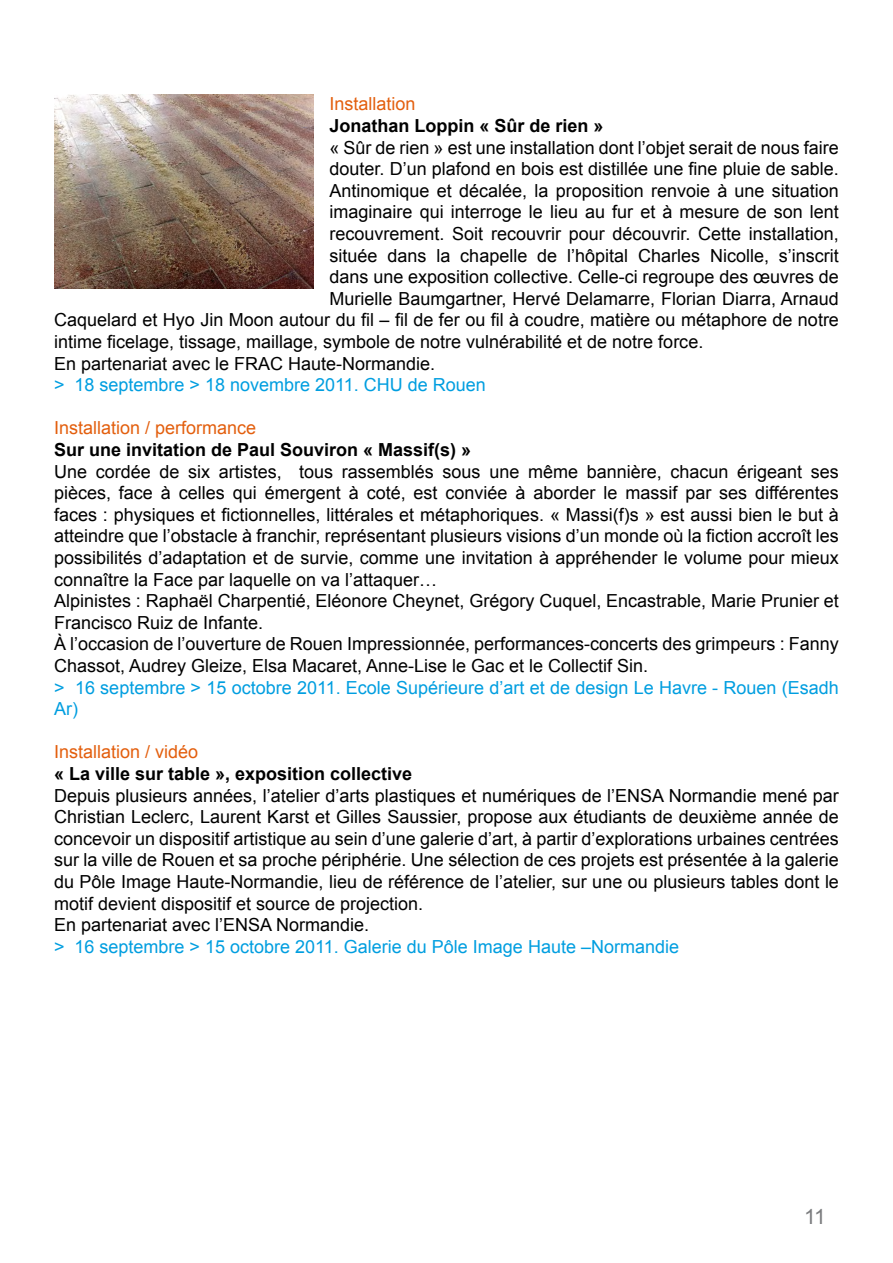
<style>
.page{position:relative;width:893px;height:1263px;background:#fff}
.page>*{position:absolute;margin:0;border:0;box-sizing:border-box;transform-origin:0 0}
.t1{font:21px "Arial";color:#7b7c7e}
.t2{font:18px/21.6px "Arial";color:#000}
.t3{font:18px/21.6px "Arial";color:#009ee0}
.t4{font:700 18px "Arial";color:#000}
.t5{font:18px "Arial";color:#e35f0e}
</style>
<div class="page">
<img style="left:54px;top:95px;width:259px;height:193px">
<p class="t5" style="left:330px;top:92px;width:88px">Installation</p>
<p class="t4" style="left:330px;top:114px;width:276px">Jonathan Loppin « Sûr de rien »</p>
<p class="t2" style="left:330px;top:137px;width:511px">« Sûr de rien » est une installation dont l’objet serait de nous faire</p>
<p class="t2" style="left:330px;top:158px;width:511px">douter. D’un plafond en bois est distillée une fine pluie de sable.</p>
<p class="t2" style="left:330px;top:180px;width:511px">Antinomique et décalée, la proposition renvoie à une situation</p>
<p class="t2" style="left:330px;top:201px;width:511px">imaginaire qui interroge le lieu au fur et à mesure de son lent</p>
<p class="t2" style="left:330px;top:223px;width:511px">recouvrement. Soit recouvrir pour découvrir. Cette installation,</p>
<p class="t2" style="left:330px;top:245px;width:511px">située dans la chapelle de l’hôpital Charles Nicolle, s’inscrit</p>
<p class="t2" style="left:330px;top:266px;width:511px">dans une exposition collective. Celle-ci regroupe des œuvres de</p>
<p class="t2" style="left:330px;top:288px;width:511px">Murielle Baumgartner, Hervé Delamarre, Florian Diarra, Arnaud</p>
<p class="t2" style="left:54px;top:309px;width:786px">Caquelard et Hyo Jin Moon autour du fil – fil de fer ou fil à coudre, matière ou métaphore de notre</p>
<p class="t2" style="left:54px;top:331px;width:651px">intime ficelage, tissage, maillage, symbole de notre vulnérabilité et de notre force.</p>
<p class="t2" style="left:54px;top:353px;width:383px">En partenariat avec le FRAC Haute-Normandie.</p>
<p class="t3" style="left:54px;top:374px;width:433px">&gt; 18 septembre &gt; 18 novembre 2011. CHU de Rouen</p>
<p class="t5" style="left:54px;top:416px;width:204px">Installation / performance</p>
<p class="t4" style="left:54px;top:438px;width:419px">Sur une invitation de Paul Souviron « Massif(s) »</p>
<p class="t2" style="left:54px;top:461px;width:786px">Une cordée de six artistes, tous rassemblés sous une même bannière, chacun érigeant ses pièces, face à celles qui émergent à coté, est conviée à aborder le massif par ses différentes faces : physiques et fictionnelles, littérales et métaphoriques. « Massi(f)s » est aussi bien le but à atteindre que l’obstacle à franchir, représentant plusieurs visions d’un monde où la fiction accroît les possibilités d’adaptation et de survie, comme une invitation à appréhender le volume pour mieux connaître la Face par laquelle on va l’attaquer…<br>Alpinistes : Raphaël Charpentié, Eléonore Cheynet, Grégory Cuquel, Encastrable, Marie Prunier et Francisco Ruiz de Infante.<br>À l’occasion de l’ouverture de Rouen Impressionnée, performances-concerts des grimpeurs : Fanny Chassot, Audrey Gleize, Elsa Macaret, Anne-Lise le Gac et le Collectif Sin.</p>
<p class="t3" style="left:54px;top:677px;width:786px">&gt; 16 septembre &gt; 15 octobre 2011. Ecole Supérieure d’art et de design Le Havre - Rouen (Esadh<br>Ar)</p>
<p class="t5" style="left:54px;top:740px;width:146px">Installation / vidéo</p>
<p class="t4" style="left:54px;top:762px;width:360px">« La ville sur table », exposition collective</p>
<p class="t2" style="left:54px;top:785px;width:786px">Depuis plusieurs années, l’atelier d’arts plastiques et numériques de l’ENSA Normandie mené par Christian Leclerc, Laurent Karst et Gilles Saussier, propose aux étudiants de deuxième année de concevoir un dispositif artistique au sein d’une galerie d’art, à partir d’explorations urbaines centrées sur la ville de Rouen et sa proche périphérie. Une sélection de ces projets est présentée à la galerie du Pôle Image Haute-Normandie, lieu de référence de l’atelier, sur une ou plusieurs tables dont le motif devient dispositif et source de projection.<br>En partenariat avec l’ENSA Normandie.</p>
<p class="t3" style="left:54px;top:936px;width:627px">&gt; 16 septembre &gt; 15 octobre 2011. Galerie du Pôle Image Haute –Normandie</p>
<p class="t1" style="left:804px;top:1203px;width:23px">11</p>
</div>
